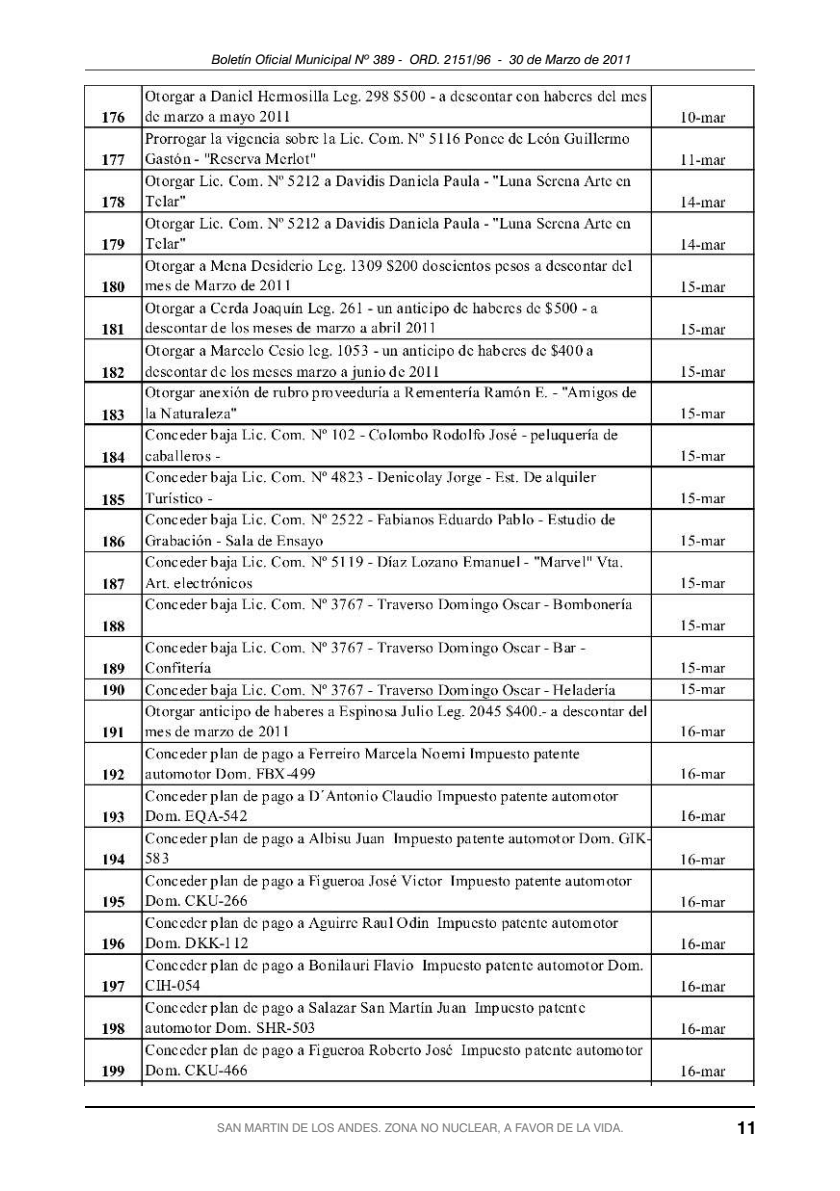
<style>
.page{position:relative;width:840px;height:1191px;background:#fff}
.page>*{position:absolute;margin:0;border:0;box-sizing:border-box;transform-origin:0 0}
.t1{font:700 18px "Swiss 721 BT";color:#000}
.t2{font:italic 13px "Swiss 721 BT";color:#000}
.t3{font:12px "Swiss 721 BT";color:#808080}
</style>
<div class="page">
<hr style="left:85px;top:1106px;width:669px;height:2px;background:#000">
<img style="left:85px;top:85px;width:669px;height:1000px">
<hr style="left:85px;top:69px;width:669px;height:2px;background:#999">
<p class="t2" style="left:211px;top:55px;width:421px">Boletín Oficial Municipal Nº 389 - ORD. 2151/96 - 30 de Marzo de 2011</p>
<p class="t3" style="left:217px;top:1123px;width:408px">SAN MARTIN DE LOS ANDES. ZONA NO NUCLEAR, A FAVOR DE LA VIDA.</p>
<h1 class="t1" style="left:736px;top:1120px;width:22px">11</h1>
</div>
